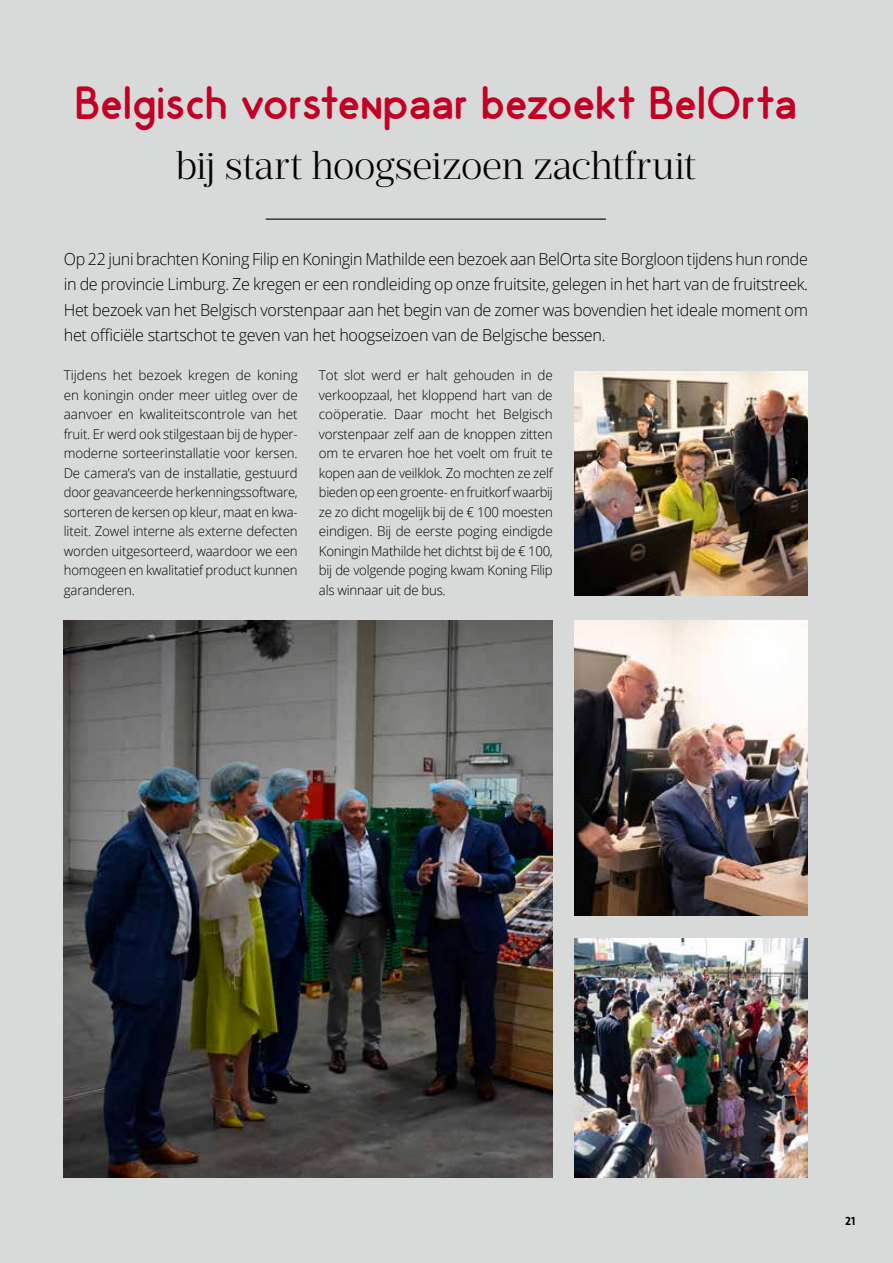
<style>
.page{position:relative;width:893px;height:1263px;background:#d8dada}
.page>*{position:absolute;margin:0;border:0;box-sizing:border-box;transform-origin:0 0}
.t1{font:46.5px "Odin Rounded";color:#c20023}
.t2{font:300 39px "Prumo Deck";letter-spacing:-.005em;color:#000}
.t3{font:300 16.5px/25.5px "Open Sans";letter-spacing:-.02em;color:#000;text-align:justify}
.t4{font:300 13.5px/19.5px "Open Sans";letter-spacing:-.015em;color:#000;text-align:justify}
.t5{font:12px "The Sans Bold Caps";color:#000}
</style>
<div class="page">
<hr style="left:266px;top:219px;width:340px;height:1px;background:#000">
<img style="left:574px;top:371px;width:234px;height:224px">
<img style="left:64px;top:621px;width:489px;height:557px">
<img style="left:574px;top:621px;width:234px;height:294px">
<img style="left:574px;top:938px;width:234px;height:240px">
<h1 class="t1" style="left:75px;top:76px;width:724px">Belgisch vorstenpaar bezoekt BelOrta</h1>
<h2 class="t2" style="left:176px;top:143px;width:521px">bij start hoogseizoen zachtfruit</h2>
<p class="t3" style="left:64px;top:245px;width:746px">Op 22 juni brachten Koning Filip en Koningin Mathilde een bezoek aan BelOrta site Borgloon tijdens hun ronde in de provincie Limburg. Ze kregen er een rondleiding op onze fruitsite, gelegen in het hart van de fruitstreek.<br>Het bezoek van het Belgisch vorstenpaar aan het begin van de zomer was bovendien het ideale moment om het officiële startschot te geven van het hoogseizoen van de Belgische bessen.</p>
<p class="t4" style="left:64px;top:365px;width:235px">Tijdens het bezoek kregen de koning en koningin onder meer uitleg over de aanvoer en kwaliteitscontrole van het fruit. Er werd ook stilgestaan bij de hyper&shy;moderne sorteerinstallatie voor kersen.<br>De camera’s van de installatie, gestuurd door geavanceerde herkenningssoftware, sorteren de kersen op kleur, maat en kwa&shy;liteit. Zowel interne als externe defecten worden uitgesorteerd, waardoor we een homogeen en kwalitatief product kunnen garanderen.</p>
<p class="t4" style="left:319px;top:365px;width:235px">Tot slot werd er halt gehouden in de verkoopzaal, het kloppend hart van de coöperatie. Daar mocht het Belgisch vorstenpaar zelf aan de knoppen zitten om te ervaren hoe het voelt om fruit te kopen aan de veilklok. Zo mochten ze zelf bieden op een groente- en fruitkorf waarbij ze zo dicht mogelijk bij de € 100 moesten eindigen. Bij de eerste poging eindigde Koningin Mathilde het dichtst bij de € 100, bij de volgende poging kwam Koning Filip als winnaar uit de bus.</p>
<p class="t5" style="left:845px;top:1211px;width:12px">21</p>
</div>
